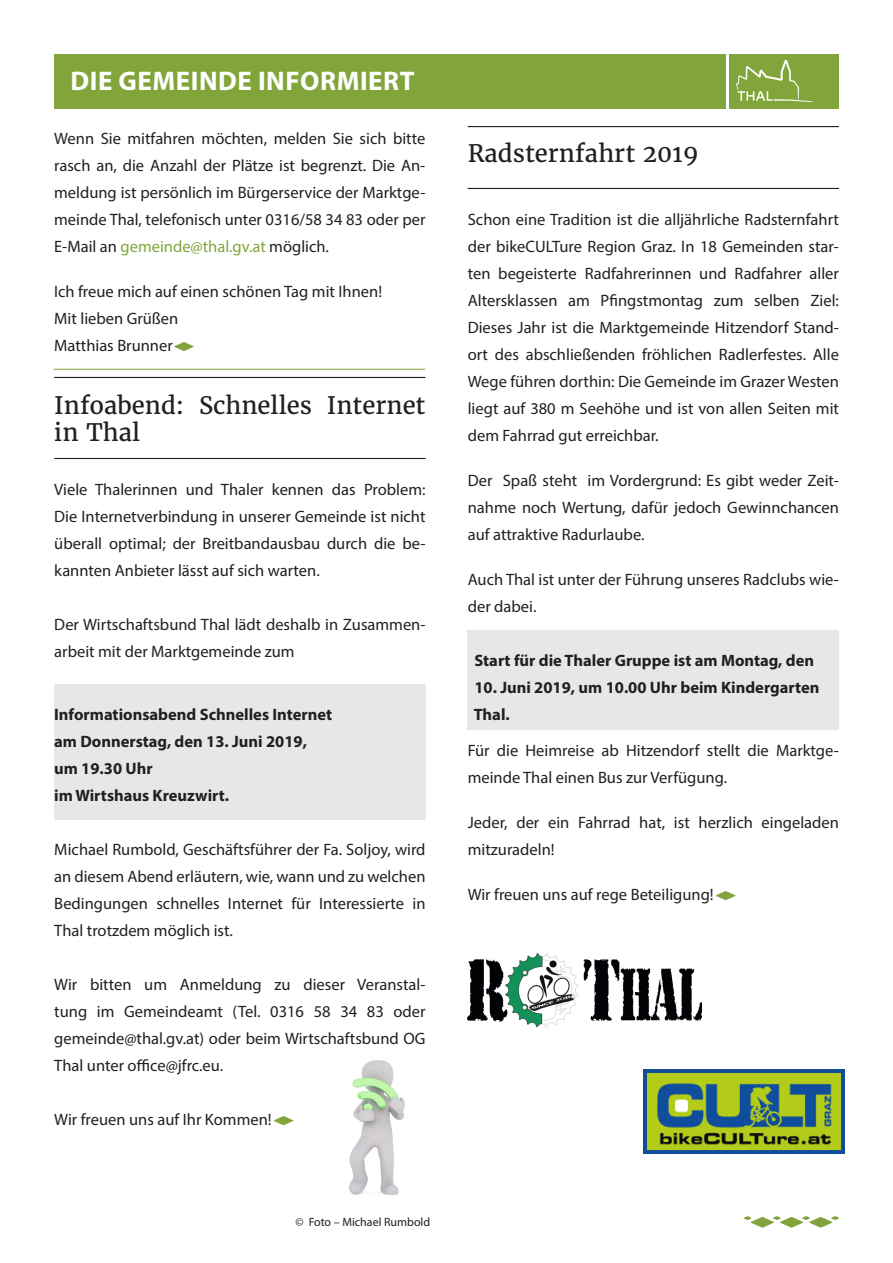
<style>
.page{position:relative;width:893px;height:1263px;background:#fff}
.page>*{position:absolute;margin:0;border:0;box-sizing:border-box;transform-origin:0 0}
.t1{font:700 27px "Myriad Pro";letter-spacing:.02em;color:#fff}
.t2{font:24px/27px "Merriweather";color:#231f20}
.t3{font:16.5px/27px "Myriad Pro";color:#231f20;text-align:justify}
.t4{font:700 16.5px/27px "Myriad Pro";color:#231f20}
.t5{font:12px "Myriad Pro";color:#231f20}
.s1{color:#82a53b}
</style>
<div class="page">
<svg style="left:744px;top:1216px;width:95px;height:11px"></svg>
<div style="left:54px;top:54px;width:672px;height:54px;background:#82a53b"></div>
<div style="left:729px;top:54px;width:110px;height:54px;background:#82a53b"></div>
<svg style="left:736px;top:60px;width:77px;height:42px"></svg>
<hr style="left:468px;top:188px;width:371px;height:1px;background:#231f20">
<hr style="left:468px;top:126px;width:371px;height:1px;background:#231f20">
<hr style="left:54px;top:377px;width:371px;height:1px;background:#231f20">
<hr style="left:54px;top:458px;width:372px;height:1px;background:#231f20">
<img style="left:349px;top:1060px;width:56px;height:135px">
<div style="left:468px;top:630px;width:371px;height:100px;background:#e6e7e9"></div>
<img style="left:468px;top:953px;width:234px;height:75px">
<img style="left:643px;top:1069px;width:201px;height:85px">
<svg style="left:174px;top:342px;width:20px;height:9px"></svg>
<hr style="left:54px;top:369px;width:371px;height:1px;background:#82a53b">
<svg style="left:274px;top:1116px;width:19px;height:9px"></svg>
<svg style="left:716px;top:891px;width:19px;height:9px"></svg>
<div style="left:54px;top:684px;width:371px;height:135px;background:#e6e7e9"></div>
<h1 class="t1" style="left:71px;top:63px;width:345px">DIE GEMEINDE INFORMIERT</h1>
<p class="t3" style="left:54px;top:125px;width:373px">Wenn Sie mitfahren möchten, melden Sie sich bitte rasch an, die Anzahl der Plätze ist begrenzt. Die An&shy;meldung ist persönlich im Bürgerservice der Marktge&shy;meinde Thal, telefonisch unter 0316/58 34 83 oder per E-Mail an <span class="s1">gemeinde@thal.gv.at</span> möglich.</p>
<p class="t3" style="left:54px;top:278px;width:329px;text-align:left">Ich freue mich auf einen schönen Tag mit Ihnen!<br>Mit lieben Grüßen<br>Matthias Brunner</p>
<h2 class="t2" style="left:54px;top:392px;width:373px">Infoabend: Schnelles Internet in Thal</h2>
<p class="t3" style="left:54px;top:476px;width:373px">Viele Thalerinnen und Thaler kennen das Problem:<br>Die Internetverbindung in unserer Gemeinde ist nicht überall optimal; der Breitbandausbau durch die be&shy;kannten Anbieter lässt auf sich warten.</p>
<p class="t3" style="left:54px;top:611px;width:373px">Der Wirtschaftsbund Thal lädt deshalb in Zusammen&shy;arbeit mit der Marktgemeinde zum</p>
<p class="t4" style="left:54px;top:700px;width:280px">Informationsabend Schnelles Internet am Donnerstag, den 13. Juni 2019, um 19.30 Uhr<br>im Wirtshaus Kreuzwirt.</p>
<p class="t3" style="left:54px;top:836px;width:373px">Michael Rumbold, Geschäftsführer der Fa. Soljoy, wird an diesem Abend erläutern, wie, wann und zu welchen Bedingungen schnelles Internet für Interessierte in Thal trotzdem möglich ist.</p>
<p class="t3" style="left:54px;top:971px;width:373px">Wir bitten um Anmeldung zu dieser Veranstal&shy;tung im Gemeindeamt (Tel. 0316 58 34 83 oder gemeinde@thal.gv.at) oder beim Wirtschaftsbund OG Thal unter office@jfrc.eu.</p>
<p class="t3" style="left:54px;top:1106px;width:219px">Wir freuen uns auf Ihr Kommen!</p>
<p class="t5" style="left:295px;top:1214px;width:136px">© Foto – Michael Rumbold</p>
<h2 class="t2" style="left:468px;top:140px;width:232px">Radsternfahrt 2019</h2>
<p class="t3" style="left:468px;top:206px;width:373px">Schon eine Tradition ist die alljährliche Radsternfahrt der bikeCULTure Region Graz. In 18 Gemeinden star&shy;ten begeisterte Radfahrerinnen und Radfahrer aller Altersklassen am Pfingstmontag zum selben Ziel:<br>Dieses Jahr ist die Marktgemeinde Hitzendorf Stand&shy;ort des abschließenden fröhlichen Radlerfestes. Alle Wege führen dorthin: Die Gemeinde im Grazer Westen liegt auf 380 m Seehöhe und ist von allen Seiten mit dem Fahrrad gut erreichbar.</p>
<p class="t3" style="left:468px;top:467px;width:373px">Der Spaß steht im Vordergrund: Es gibt weder Zeit&shy;nahme noch Wertung, dafür jedoch Gewinnchancen auf attraktive Radurlaube.</p>
<p class="t3" style="left:468px;top:566px;width:373px">Auch Thal ist unter der Führung unseres Radclubs wie&shy;der dabei.</p>
<p class="t4" style="left:474px;top:646px;width:341px">Start für die Thaler Gruppe ist am Montag, den</p>
<p class="t4" style="left:474px;top:673px;width:347px">10. Juni 2019, um 10.00 Uhr beim Kindergarten<br>Thal.</p>
<p class="t3" style="left:468px;top:737px;width:373px">Für die Heimreise ab Hitzendorf stellt die Marktge&shy;meinde Thal einen Bus zur Verfügung.</p>
<p class="t3" style="left:468px;top:809px;width:373px">Jeder, der ein Fahrrad hat, ist herzlich eingeladen mitzuradeln!</p>
<p class="t3" style="left:468px;top:881px;width:247px">Wir freuen uns auf rege Beteiligung!</p>
</div>
